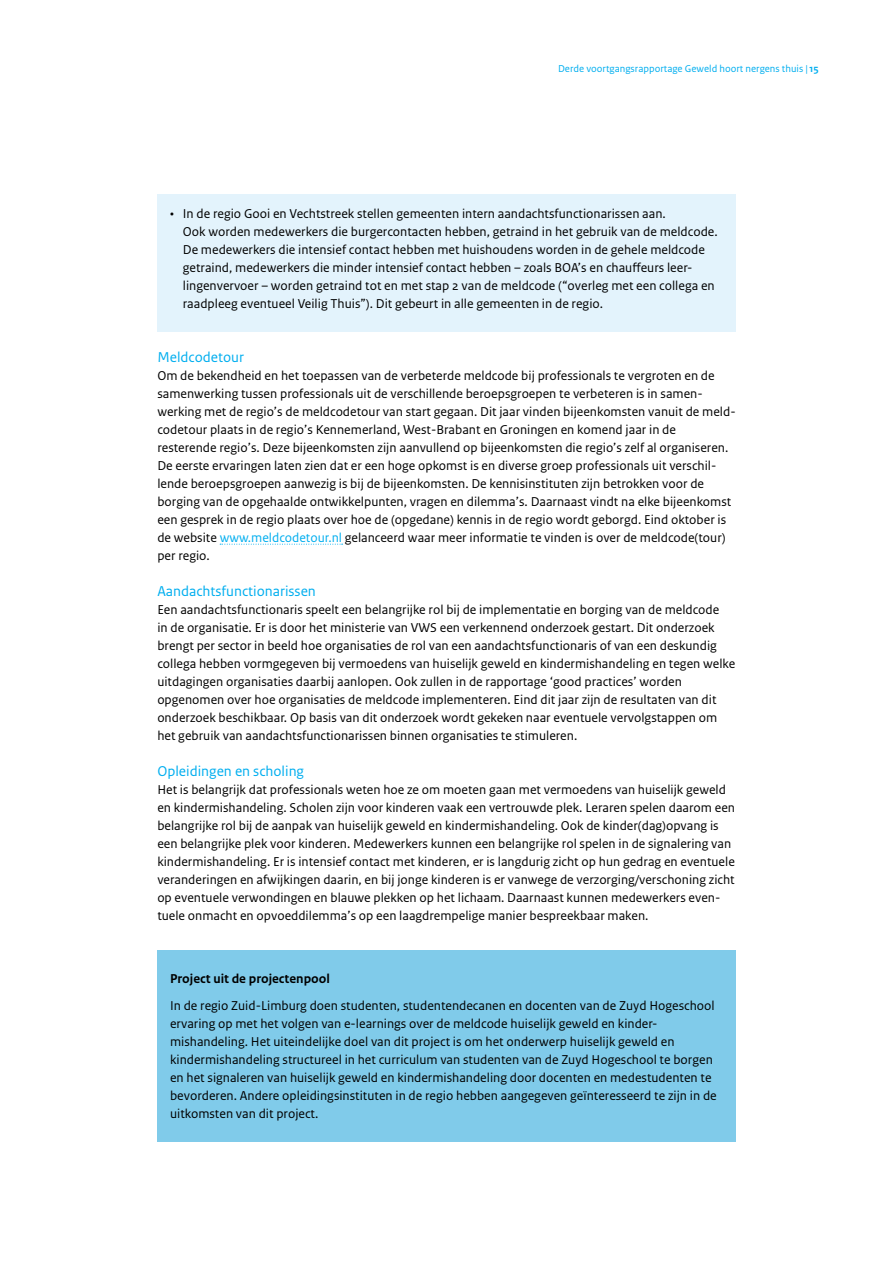
<style>
.page{position:relative;width:893px;height:1263px;background:#fff}
.page>*{position:absolute;margin:0;border:0;box-sizing:border-box;transform-origin:0 0}
._05_RO_Alineakop{font:15px "Rijksoverheid Sans Text";color:#00aeef}
._10_RO_Broodtekst{font:13.5px/18px "Rijksoverheid Sans Text";color:#000}
._24_RO_Kader_Broodte{font:13.5px/18px "Rijksoverheid Sans Text";color:#000}
._24_RO_Kader_kop_Zwa{font:700 13.5px "Rijksoverheid Sans Text";color:#000}
.t1{font:10.5px "Rijksoverheid Sans Text";color:#00aeef}
.s1{font-weight:700}
.s2{color:#00aeef}
</style>
<div class="page">
<div style="left:157px;top:194px;width:579px;height:138px;background:#e3f3fc"></div>
<svg style="left:220px;top:544px;width:123px;height:1px"></svg>
<div style="left:157px;top:950px;width:579px;height:39px;background:#80cbea"></div>
<div style="left:157px;top:986px;width:579px;height:156px;background:#80cbea"></div>
<p class="t1" style="left:558px;top:63px;width:262px">Derde voortgangsrapportage Geweld hoort nergens thuis | <span class="s1">15</span></p>
<p class="_24_RO_Kader_Broodte" style="left:183px;top:205px;width:536px;text-indent:-13px">• In de regio Gooi en Vechtstreek stellen gemeenten intern aandachtsfunctionarissen aan.<br>Ook worden medewerkers die burgercontacten hebben, getraind in het gebruik van de meldcode.<br>De medewerkers die intensief contact hebben met huishoudens worden in de gehele meldcode getraind, medewerkers die minder intensief contact hebben – zoals BOA’s en chauffeurs leer&shy;lingenvervoer – worden getraind tot en met stap 2 van de meldcode (“overleg met een collega en raadpleeg eventueel Veilig Thuis”). Dit gebeurt in alle gemeenten in de regio.</p>
<p class="_05_RO_Alineakop" style="left:157px;top:348px;width:88px">Meldcodetour</p>
<p class="_10_RO_Broodtekst" style="left:157px;top:367px;width:580px">Om de bekendheid en het toepassen van de verbeterde meldcode bij professionals te vergroten en de samenwerking tussen professionals uit de verschillende beroepsgroepen te verbeteren is in samen&shy;werking met de regio’s de meldcodetour van start gegaan. Dit jaar vinden bijeenkomsten vanuit de meld&shy;codetour plaats in de regio’s Kennemerland, West-Brabant en Groningen en komend jaar in de resterende regio’s. Deze bijeenkomsten zijn aanvullend op bijeenkomsten die regio’s zelf al organiseren.<br>De eerste ervaringen laten zien dat er een hoge opkomst is en diverse groep professionals uit verschil&shy;lende beroepsgroepen aanwezig is bij de bijeenkomsten. De kennisinstituten zijn betrokken voor de borging van de opgehaalde ontwikkelpunten, vragen en dilemma’s. Daarnaast vindt na elke bijeenkomst een gesprek in de regio plaats over hoe de (opgedane) kennis in de regio wordt geborgd. Eind oktober is de website <span class="s2">www.meldcodetour.nl</span> gelanceerd waar meer informatie te vinden is over de meldcode(tour) per regio.</p>
<p class="_05_RO_Alineakop" style="left:157px;top:582px;width:160px">Aandachtsfunctionarissen</p>
<p class="_10_RO_Broodtekst" style="left:157px;top:601px;width:579px">Een aandachtsfunctionaris speelt een belangrijke rol bij de implementatie en borging van de meldcode<br>in de organisatie. Er is door het ministerie van VWS een verkennend onderzoek gestart. Dit onderzoek brengt per sector in beeld hoe organisaties de rol van een aandachtsfunctionaris of van een deskundig collega hebben vormgegeven bij vermoedens van huiselijk geweld en kindermishandeling en tegen welke uitdagingen organisaties daarbij aanlopen. Ook zullen in de rapportage ‘good practices’ worden opgenomen over hoe organisaties de meldcode implementeren. Eind dit jaar zijn de resultaten van dit onderzoek beschikbaar. Op basis van dit onderzoek wordt gekeken naar eventuele vervolgstappen om het gebruik van aandachtsfunctionarissen binnen organisaties te stimuleren.</p>
<p class="_05_RO_Alineakop" style="left:157px;top:762px;width:148px">Opleidingen en scholing</p>
<p class="_10_RO_Broodtekst" style="left:157px;top:781px;width:579px">Het is belangrijk dat professionals weten hoe ze om moeten gaan met vermoedens van huiselijk geweld en kindermishandeling. Scholen zijn voor kinderen vaak een vertrouwde plek. Leraren spelen daarom een belangrijke rol bij de aanpak van huiselijk geweld en kindermishandeling. Ook de kinder(dag)opvang is een belangrijke plek voor kinderen. Medewerkers kunnen een belangrijke rol spelen in de signalering van kindermishandeling. Er is intensief contact met kinderen, er is langdurig zicht op hun gedrag en eventuele veranderingen en afwijkingen daarin, en bij jonge kinderen is er vanwege de verzorging/verschoning zicht op eventuele verwondingen en blauwe plekken op het lichaam. Daarnaast kunnen medewerkers even&shy;tuele onmacht en opvoeddilemma’s op een laagdrempelige manier bespreekbaar maken.</p>
<p class="_24_RO_Kader_kop_Zwa" style="left:170px;top:971px;width:161px">Project uit de projectenpool</p>
<p class="_24_RO_Kader_Broodte" style="left:170px;top:997px;width:548px">In de regio Zuid-Limburg doen studenten, studentendecanen en docenten van de Zuyd Hogeschool ervaring op met het volgen van e-learnings over de meldcode huiselijk geweld en kinder&shy;mishandeling. Het uiteindelijke doel van dit project is om het onderwerp huiselijk geweld en kindermishandeling structureel in het curriculum van studenten van de Zuyd Hogeschool te borgen en het signaleren van huiselijk geweld en kindermishandeling door docenten en medestudenten te bevorderen. Andere opleidingsinstituten in de regio hebben aangegeven geïnteresseerd te zijn in de uitkomsten van dit project.</p>
</div>
